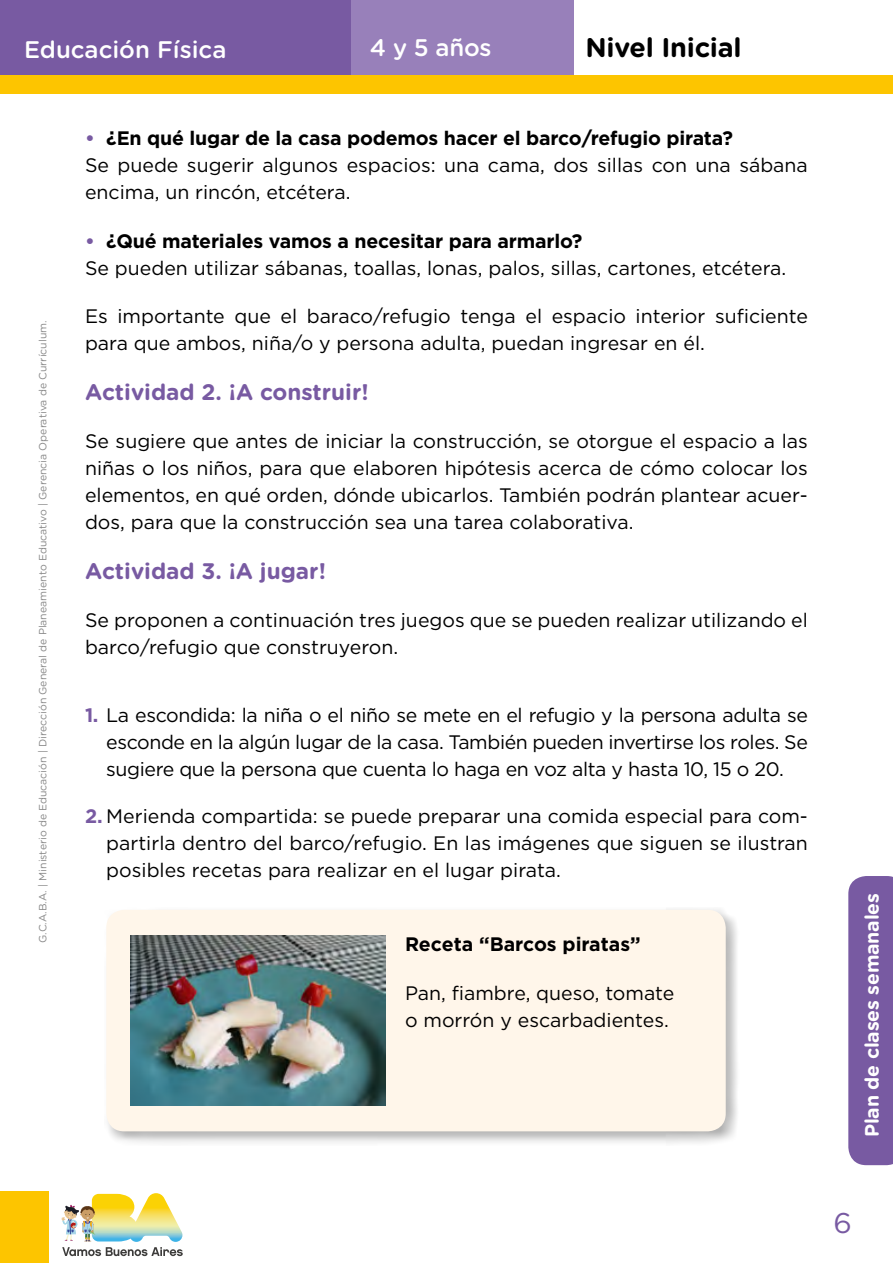
<style>
.page{position:relative;width:893px;height:1263px;background:#fff}
.page>*{position:absolute;margin:0;border:0;box-sizing:border-box;transform-origin:0 0}
.t1{font:28.5px "Gotham Rounded";color:#785aa2}
.t2{font:700 27px "Gotham Rounded";letter-spacing:-.01em;color:#000}
.t3{font:500 24px "Gotham Rounded";color:#fff}
.t4{font:700 22.5px "Gotham Rounded";color:#785aa2}
.t5{font:19.5px/27px "Gotham";color:#000}
.t6{font:700 19.5px "Gotham Rounded";letter-spacing:-.01em;color:#fff}
.t7{font:700 19.5px "Gotham";color:#000}
.t8{font:10.5px "Gotham Rounded";color:#878787}
.s1{font-weight:700;color:#785aa2}
.s2{font-weight:700}
</style>
<div class="page">
<div style="left:0;top:0;width:351px;height:78px;background:#785aa2"></div>
<div style="left:351px;top:0;width:223px;height:78px;background:#9880ba"></div>
<div style="left:0;top:75px;width:893px;height:19px;background:#fdc500"></div>
<svg style="left:848px;top:876px;width:45px;height:289px;background:#7c5fa5"></svg>
<div style="left:0;top:1191px;width:48px;height:72px;background:#fdc500"></div>
<svg style="left:61px;top:1193px;width:122px;height:63px"></svg>
<div style="left:104px;top:907px;width:636px;height:239px;background:#000;opacity:.3"></div>
<div style="left:106px;top:910px;width:620px;height:221px;background:#fff6ea;border-radius:18px"></div>
<img style="left:130px;top:936px;width:256px;height:169px">
<p class="t3" style="left:24px;top:32px;width:204px">Educación Física</p>
<p class="t3" style="left:370px;top:31px;width:123px">4 y 5 años</p>
<h2 class="t2" style="left:585px;top:28px;width:158px">Nivel Inicial</h2>
<p class="t8" style="left:36px;top:943px;width:624px;rotate:-90deg">G.C.A.B.A. | Ministerio de Educación | Dirección General de Planeamiento Educativo | Gerencia Operativa de Currículum.</p>
<p class="t5" style="left:85px;top:124px;width:724px"><span class="s1">•</span> <span class="s2">¿En qué lugar de la casa podemos hacer el barco/refugio pirata?<br></span>Se puede sugerir algunos espacios: una cama, dos sillas con una sábana encima, un rincón, etcétera.</p>
<p class="t5" style="left:85px;top:227px;width:703px"><span class="s1">•</span> <span class="s2">¿Qué materiales vamos a necesitar para armarlo?<br></span>Se pueden utilizar sábanas, toallas, lonas, palos, sillas, cartones, etcétera.</p>
<p class="t5" style="left:85px;top:302px;width:724px">Es importante que el baraco/refugio tenga el espacio interior suficiente para que ambos, niña/o y persona adulta, puedan ingresar en él.</p>
<p class="t4" style="left:85px;top:375px;width:285px">Actividad 2. ¡A construir!</p>
<p class="t5" style="left:85px;top:427px;width:724px;text-align:justify">Se sugiere que antes de iniciar la construcción, se otorgue el espacio a las niñas o los niños, para que elaboren hipótesis acerca de cómo colocar los elementos, en qué orden, dónde ubicarlos. También podrán plantear acuer&shy;dos, para que la construcción sea una tarea colaborativa.</p>
<p class="t4" style="left:85px;top:554px;width:242px">Actividad 3. ¡A jugar!</p>
<p class="t5" style="left:85px;top:606px;width:724px">Se proponen a continuación tres juegos que se pueden realizar utilizando el barco/refugio que construyeron.</p>
<p class="t5" style="left:106px;top:701px;width:703px;text-align:justify;text-indent:-21px"><span class="s1">1.</span> La escondida: la niña o el niño se mete en el refugio y la persona adulta se esconde en la algún lugar de la casa. También pueden invertirse los roles. Se sugiere que la persona que cuenta lo haga en voz alta y hasta 10, 15 o 20.</p>
<p class="t5" style="left:106px;top:802px;width:703px;text-align:justify;text-indent:-21px"><span class="s1">2.</span> Merienda compartida: se puede preparar una comida especial para com&shy;partirla dentro del barco/refugio. En las imágenes que siguen se ilustran posibles recetas para realizar en el lugar pirata.</p>
<p class="t7" style="left:405px;top:931px;width:237px">Receta “Barcos piratas”</p>
<p class="t5" style="left:405px;top:979px;width:271px">Pan, fiambre, queso, tomate o morrón y escarbadientes.</p>
<p class="t6" style="left:858px;top:1137px;width:246px;rotate:-90deg">Plan de clases semanales</p>
<h1 class="t1" style="left:833px;top:1203px;width:20px">6</h1>
</div>
